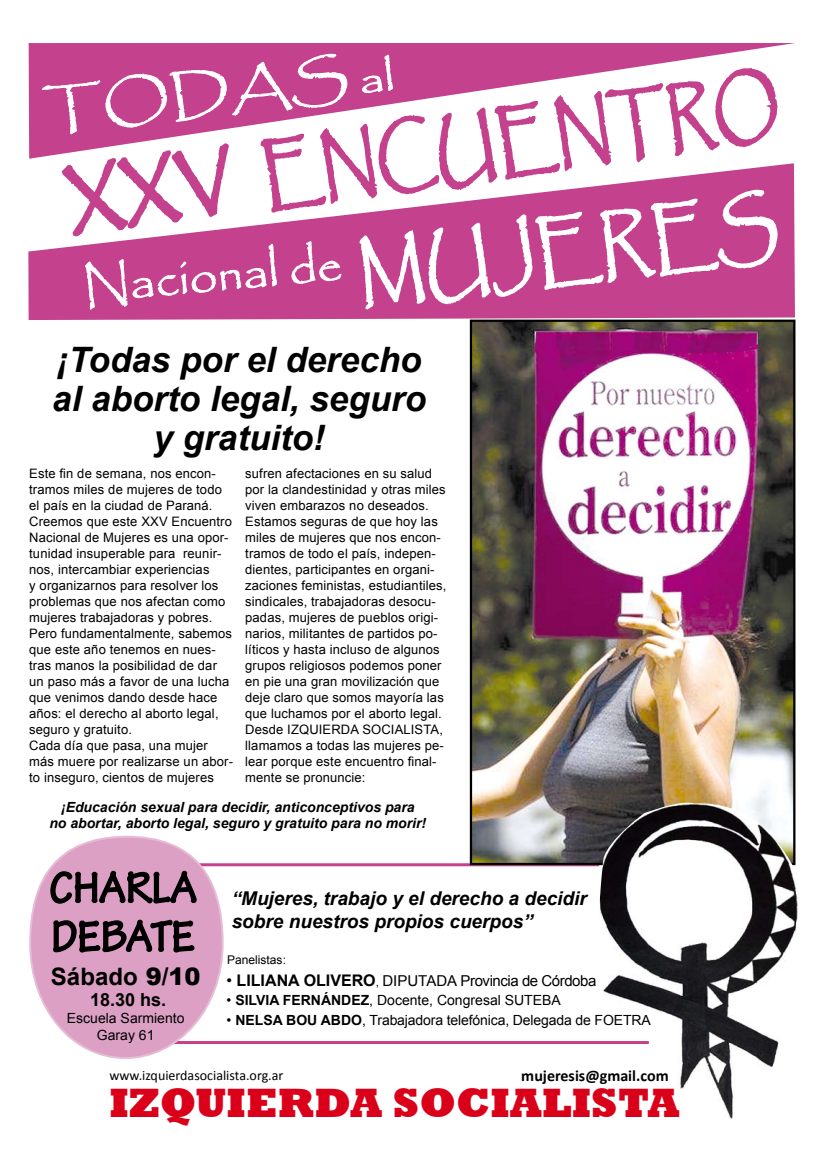
<style>
.page{position:relative;width:823px;height:1163px;background:#fff}
.page>*{position:absolute;margin:0;border:0;box-sizing:border-box;transform-origin:0 0}
.t1{font:800 42px "Rockwell";color:#da001a}
.t2{font:italic 700 35px/39px "Arial";color:#000;text-align:center}
.t3{font:700 24px "Arial";color:#000}
.t4{font:italic 700 19px/22.8px "Arial";color:#000}
.t5{font:700 18px "Arial";color:#000}
.t6{font:700 16px "Arial";color:#000}
.t7{font:700 16px "Calibri";color:#000}
.t8{font:15px "Arial";letter-spacing:-.03em;color:#000}
.t9{font:14px/16.8px "Arial";color:#000;text-align:center}
.t10{font:italic 700 14px/16px "Arial";color:#000;text-align:center}
.t11{font:14px "Calibri";color:#000}
.t12{font:13px/16px "Arial";letter-spacing:.01em;color:#000}
.t13{font:12px "Arial";color:#000}
.s1{font-weight:900}
.s2{font-weight:400}
.s3{font-weight:400;font-size:12px}
.s4{font-weight:400;font-size:15px}
.s5{font-weight:700}
</style>
<div class="page">
<hr style="left:123px;top:863px;width:476px;height:3px;background:#c3418d">
<svg style="left:28px;top:163px;width:766px;height:157px;fill:#c3418d"></svg>
<svg style="left:29px;top:43px;width:765px;height:116px"></svg>
<div style="left:41px;top:43px;width:218px;height:116px;background:#c3418d"></div>
<svg style="left:259px;top:43px;width:522px;height:277px"></svg>
<svg style="left:42px;top:54px;width:350px;height:266px"></svg>
<img style="left:472px;top:322px;width:320px;height:540px">
<div style="left:469px;top:319px;width:326px;height:546px;border:2px solid #000"></div>
<img style="left:585px;top:802px;width:213px;height:317px">
<hr style="left:165px;top:1040px;width:483px;height:3px;background:#c3418d">
<svg style="left:29px;top:835px;width:195px;height:224px"></svg>
<svg style="left:52px;top:918px;width:143px;height:34px;background:#79576b"></svg>
<svg style="left:50px;top:870px;width:147px;height:34px;background:#825f74"></svg>
<h2 class="t2" style="left:52px;top:341px;width:375px">¡Todas por el derecho al aborto legal, seguro y gratuito!</h2>
<p class="t12" style="left:29px;top:465px;width:205px">Este fin de semana, nos encon&shy;tramos miles de mujeres de todo el país en la ciudad de Paraná.<br>Creemos que este XXV Encuentro<br>Nacional de Mujeres es una opor&shy;tunidad insuperable para reunir&shy;nos, intercambiar experiencias<br>y organizarnos para resolver los problemas que nos afectan como mujeres trabajadoras y pobres.<br>Pero fundamentalmente, sabemos que este año tenemos en nues&shy;tras manos la posibilidad de dar un paso más a favor de una lucha que venimos dando desde hace años: el derecho al aborto legal, seguro y gratuito.<br>Cada día que pasa, una mujer más muere por realizarse un abor&shy;to inseguro, cientos de mujeres</p>
<p class="t12" style="left:245px;top:465px;width:202px">sufren afectaciones en su salud por la clandestinidad y otras miles viven embarazos no deseados.<br>Estamos seguras de que hoy las miles de mujeres que nos encon&shy;tramos de todo el país, indepen&shy;dientes, participantes en organi&shy;zaciones feministas, estudiantiles, sindicales, trabajadoras desocu&shy;padas, mujeres de pueblos origi&shy;narios, militantes de partidos po&shy;líticos y hasta incluso de algunos grupos religiosos podemos poner en pie una gran movilización que deje claro que somos mayoría las que luchamos por el aborto legal.<br>Desde IZQUIERDA SOCIALISTA, llamamos a todas las mujeres pe&shy;lear porque este encuentro final&shy;mente se pronuncie:</p>
<p class="t10" style="left:49px;top:799px;width:378px">¡Educación sexual para decidir, anticonceptivos para<br>no abortar, aborto legal, seguro y gratuito para no morir!</p>
<h3 class="t3" style="left:51px;top:960px;width:151px">SÁBADO <span class="s1">9/10</span></h3>
<h3 class="t5" style="left:90px;top:988px;width:78px">18.30 HS.</h3>
<p class="t9" style="left:67px;top:1009px;width:119px">Escuela Sarmiento<br>Garay 61</p>
<h3 class="t4" style="left:231px;top:888px;width:356px">“Mujeres, trabajo y el derecho a decidir sobre nuestros propios cuerpos”</h3>
<p class="t13" style="left:227px;top:951px;width:60px">Panelistas:</p>
<p class="t6" style="left:226px;top:969px;width:177px"><span class="s2">•</span> LILIANA OLIVERO <span class="s3">,</span> <span class="s4">Diputada</span></p>
<p class="t8" style="left:460px;top:970px;width:137px">Provincia de Córdoba</p>
<p class="t9" style="left:226px;top:991px;width:335px">• <span class="s5">SILVIA FERNÁNDEZ</span>, Docente, Congresal SUTEBA</p>
<p class="t9" style="left:226px;top:1011px;width:425px">• <span class="s5">N ELSA BOU ABDO</span>, Trabajadora telefónica, Delegada de FOETRA</p>
<p class="t11" style="left:109px;top:1066px;width:175px">www.izquierdasocialista.org.ar</p>
<h1 class="t1" style="left:109px;top:1077px;width:571px">IZQUIERDA SOCIALISTA</h1>
<p class="t7" style="left:521px;top:1065px;width:149px">mujeresis@gmail.com</p>
</div>
